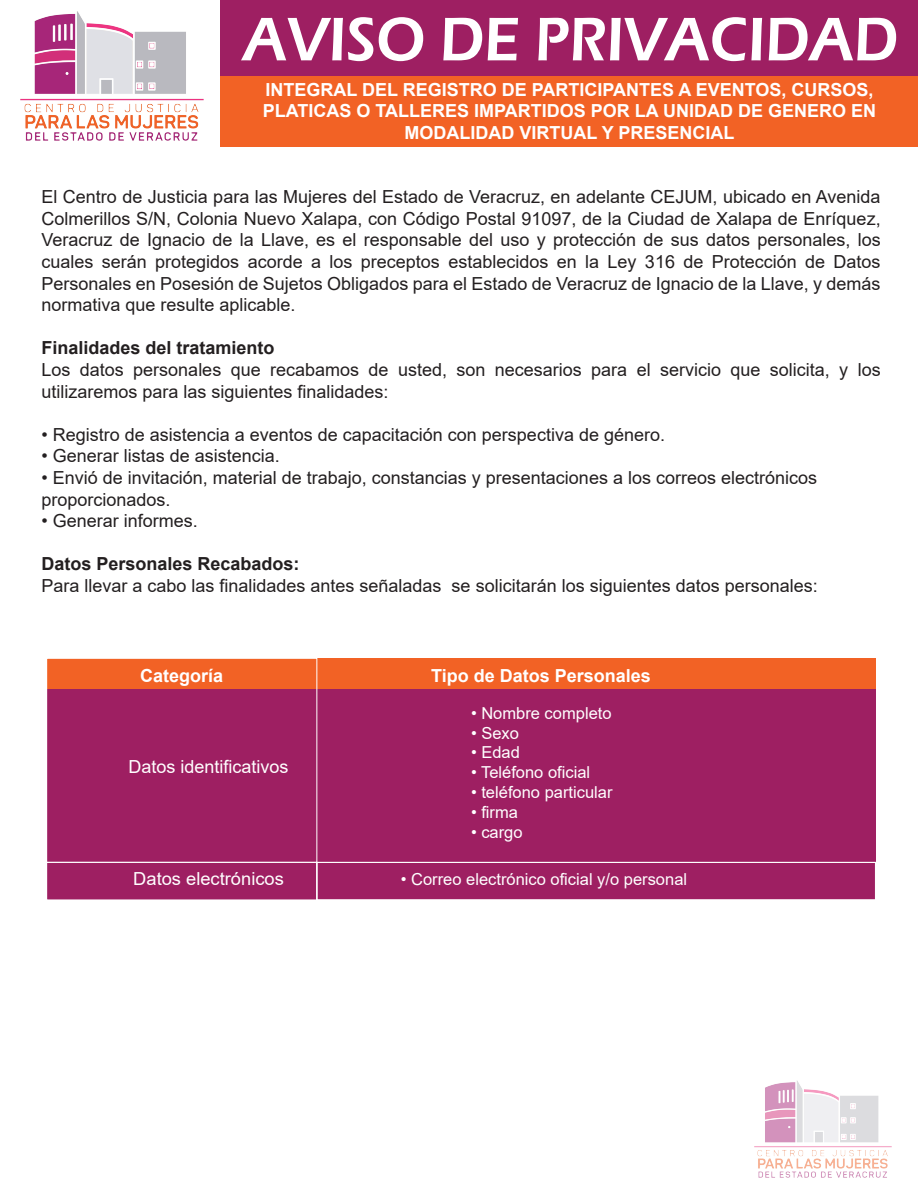
<style>
.page{position:relative;width:918px;height:1188px;background:#fff}
.page>*{position:absolute;margin:0;border:0;box-sizing:border-box;transform-origin:0 0}
.t1{font:600 63.75px "Eras ITC";color:#fff;scale:.92 1}
.t2{font:18px/21.6px "Arial";color:#231f20}
.t3{font:700 18px/21.6px "Arial";color:#fff;text-align:center}
.t4{font:700 18px "Arial";color:#231f20}
.t5{font:18px "Arial";color:#fff}
.t6{font:16.5px "Arial";color:#fff}
</style>
<div class="page">
<div style="left:221px;top:0;width:697px;height:95px;background:#9e1f62"></div>
<img style="left:21px;top:12px;width:183px;height:128px">
<img style="left:754px;top:1081px;width:137px;height:96px">
<div style="left:221px;top:76px;width:697px;height:70px;background:#f26225"></div>
<div style="left:47px;top:689px;width:828px;height:211px;background:#9e1f62"></div>
<div style="left:47px;top:658px;width:828px;height:31px;background:#f26225"></div>
<div style="left:46px;top:658px;width:271px;height:205px;border:1px solid #fff"></div>
<div style="left:317px;top:862px;width:559px;height:38px;border:1px solid #fff"></div>
<div style="left:47px;top:862px;width:270px;height:38px;border:1px solid #fff"></div>
<h1 class="t1" style="left:243px;top:3px;width:714px">AVISO DE PRIVACIDAD</h1>
<p class="t3" style="left:263px;top:79px;width:615px">INTEGRAL DEL REGISTRO DE PARTICIPANTES A EVENTOS, CURSOS,<br>PLATICAS O TALLERES IMPARTIDOS POR LA UNIDAD DE GENERO EN<br>MODALIDAD VIRTUAL Y PRESENCIAL</p>
<p class="t2" style="left:41px;top:186px;width:841px;text-align:justify">El Centro de Justicia para las Mujeres del Estado de Veracruz, en adelante CEJUM, ubicado en Avenida Colmerillos S/N, Colonia Nuevo Xalapa, con Código Postal 91097, de la Ciudad de Xalapa de Enríquez, Veracruz de Ignacio de la Llave, es el responsable del uso y protección de sus datos personales, los cuales serán protegidos acorde a los preceptos establecidos en la Ley 316 de Protección de Datos Personales en Posesión de Sujetos Obligados para el Estado de Veracruz de Ignacio de la Llave, y demás normativa que resulte aplicable.</p>
<p class="t4" style="left:41px;top:335px;width:235px">Finalidades del tratamiento</p>
<p class="t2" style="left:41px;top:359px;width:841px">Los datos personales que recabamos de usted, son necesarios para el servicio que solicita, y los utilizaremos para las siguientes finalidades:</p>
<p class="t2" style="left:41px;top:423px;width:625px">• Registro de asistencia a eventos de capacitación con perspectiva de género.</p>
<p class="t2" style="left:41px;top:445px;width:240px">• Generar listas de asistencia.</p>
<p class="t2" style="left:41px;top:467px;width:777px">• Envió de invitación, material de trabajo, constancias y presentaciones a los correos electrónicos proporcionados.</p>
<p class="t2" style="left:41px;top:510px;width:158px">• Generar informes.</p>
<p class="t4" style="left:41px;top:551px;width:260px">Datos Personales Recabados:</p>
<p class="t2" style="left:41px;top:575px;width:778px">Para llevar a cabo las finalidades antes señaladas se solicitarán los siguientes datos personales:</p>
<p class="t3" style="left:140px;top:665px;width:85px">Categoría</p>
<p class="t3" style="left:431px;top:665px;width:221px">Tipo de Datos Personales</p>
<p class="t5" style="left:129px;top:754px;width:162px">Datos identificativos</p>
<p class="t6" style="left:471px;top:702px;width:142px">• Nombre completo</p>
<p class="t6" style="left:471px;top:721px;width:49px">• Sexo</p>
<p class="t6" style="left:471px;top:741px;width:50px">• Edad</p>
<p class="t6" style="left:471px;top:761px;width:121px">• Teléfono oficial</p>
<p class="t6" style="left:471px;top:781px;width:143px">• teléfono particular</p>
<p class="t6" style="left:471px;top:801px;width:49px">• firma</p>
<p class="t6" style="left:471px;top:820px;width:53px">• cargo</p>
<p class="t5" style="left:133px;top:867px;width:152px">Datos electrónicos</p>
<p class="t6" style="left:401px;top:868px;width:288px">• Correo electrónico oficial y/o personal</p>
</div>
